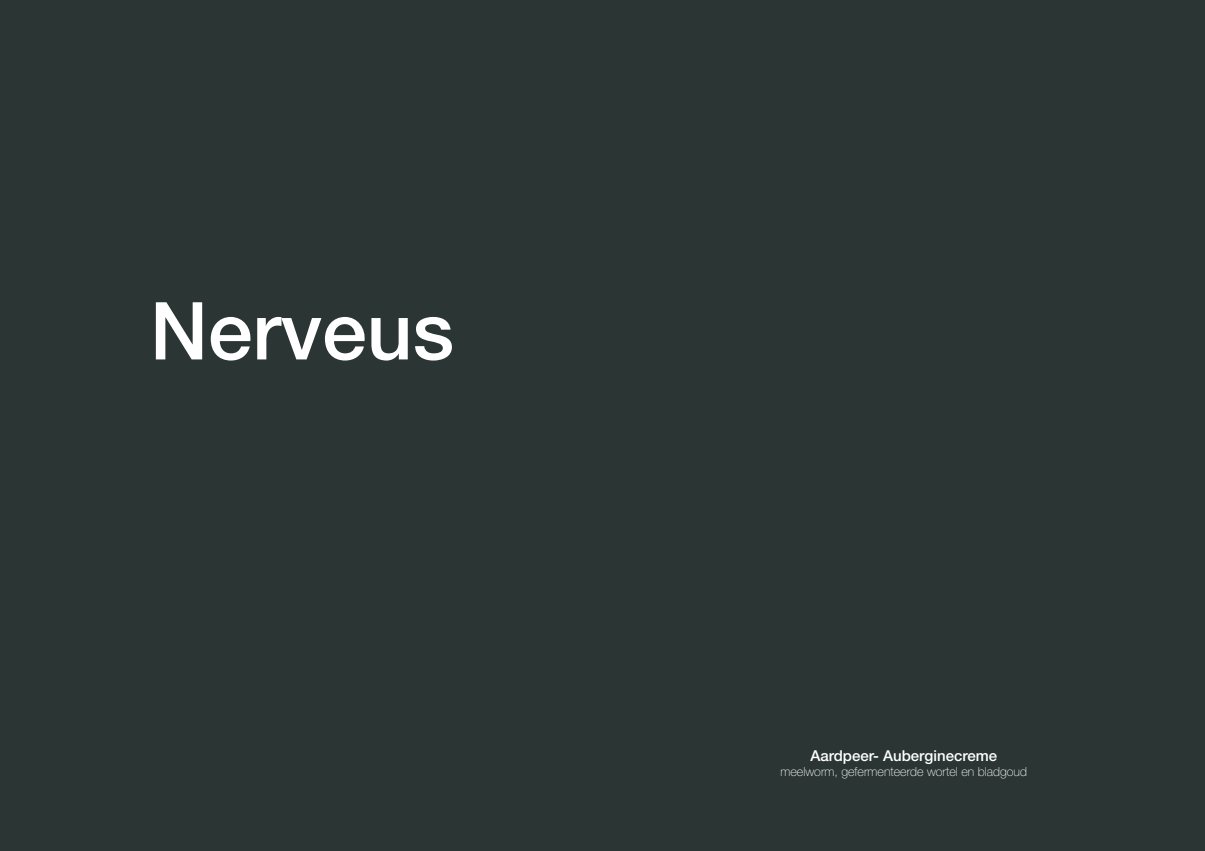
<style>
.page{position:relative;width:1205px;height:851px;background:#fff}
.page>*{position:absolute;margin:0;border:0;box-sizing:border-box;transform-origin:0 0}
.t1{font:500 80px "Helvetica Neue LT Std";color:#fff}
.t2{font:500 15px "Helvetica Neue LT Std";color:#fff}
.t3{font:100 12.5px "Helvetica Neue LT Std";color:#fff}
</style>
<div class="page">
<div style="left:0;top:0;width:1205px;height:850px;background:#2a3534"></div>
<h1 class="t1" style="left:150px;top:283px;width:305px">Nerveus</h1>
<p class="t2" style="left:810px;top:746px;width:188px">Aardpeer- Auberginecreme</p>
<p class="t3" style="left:780px;top:764px;width:248px">meelworm, gefermenteerde wortel en bladgoud</p>
</div>
